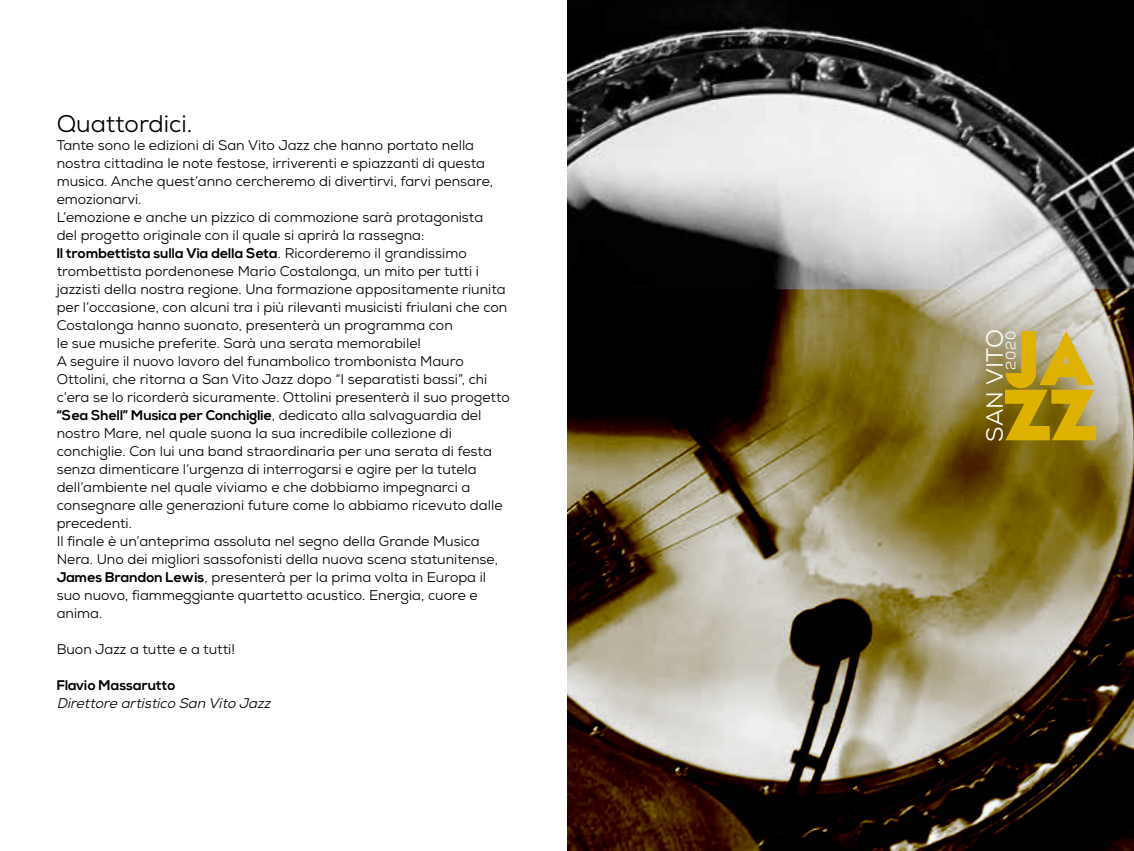
<style>
.page{position:relative;width:1134px;height:851px;background:#fff}
.page>*{position:absolute;margin:0;border:0;box-sizing:border-box;transform-origin:0 0}
.t1{font:24px "Nexa";color:#000}
.t2{font:23.4px "Nexa";letter-spacing:.015em;color:#fff}
.t3{font:14px/18px "Nexa";color:#000}
.t4{font:italic 14px "Nexa";color:#000}
.t5{font:700 14px "Nexa";color:#000}
.t6{font:13.4px "Nexa";color:#fff}
.s1{font-weight:700}
</style>
<div class="page">
<img style="left:567px;top:0;width:567px;height:289px">
<img style="left:567px;top:289px;width:567px;height:561px">
<svg style="left:1005px;top:331px;width:91px;height:109px;background:#c3a532"></svg>
<h1 class="t1" style="left:57px;top:108px;width:137px">Quattordici.</h1>
<p class="t3" style="left:57px;top:136px;width:455px">Tante sono le edizioni di San Vito Jazz che hanno portato nella nostra cittadina le note festose, irriverenti e spiazzanti di questa musica. Anche quest’anno cercheremo di divertirvi, farvi pensare, emozionarvi.<br>L’emozione e anche un pizzico di commozione sarà protagonista<br>del progetto originale con il quale si aprirà la rassegna:<br><span class="s1">Il trombettista sulla Via della Seta</span>. Ricorderemo il grandissimo trombettista pordenonese Mario Costalonga, un mito per tutti i jazzisti della nostra regione. Una formazione appositamente riunita per l’occasione, con alcuni tra i più rilevanti musicisti friulani che con Costalonga hanno suonato, presenterà un programma con<br>le sue musiche preferite. Sarà una serata memorabile!<br>A seguire il nuovo lavoro del funambolico trombonista Mauro Ottolini, che ritorna a San Vito Jazz dopo “I separatisti bassi”, chi c’era se lo ricorderà sicuramente. Ottolini presenterà il suo progetto <span class="s1">“Sea Shell” Musica per Conchiglie</span>, dedicato alla salvaguardia del nostro Mare, nel quale suona la sua incredibile collezione di conchiglie. Con lui una band straordinaria per una serata di festa senza dimenticare l’urgenza di interrogarsi e agire per la tutela dell’ambiente nel quale viviamo e che dobbiamo impegnarci a consegnare alle generazioni future come lo abbiamo ricevuto dalle precedenti.<br>Il finale è un’anteprima assoluta nel segno della Grande Musica Nera. Uno dei migliori sassofonisti della nuova scena statunitense, <span class="s1">James Brandon Lewis</span>, presenterà per la prima volta in Europa il suo nuovo, fiammeggiante quartetto acustico. Energia, cuore e anima.</p>
<p class="t3" style="left:57px;top:640px;width:180px">Buon Jazz a tutte e a tutti!</p>
<p class="t5" style="left:57px;top:677px;width:120px">Flavio Massarutto</p>
<p class="t4" style="left:57px;top:694px;width:219px">Direttore artistico San Vito Jazz</p>
<h2 class="t2" style="left:980px;top:442px;width:114px;rotate:-90deg">SAN VITO</h2>
<p class="t6" style="left:1002px;top:370px;width:40px;rotate:-90deg">2020</p>
</div>
